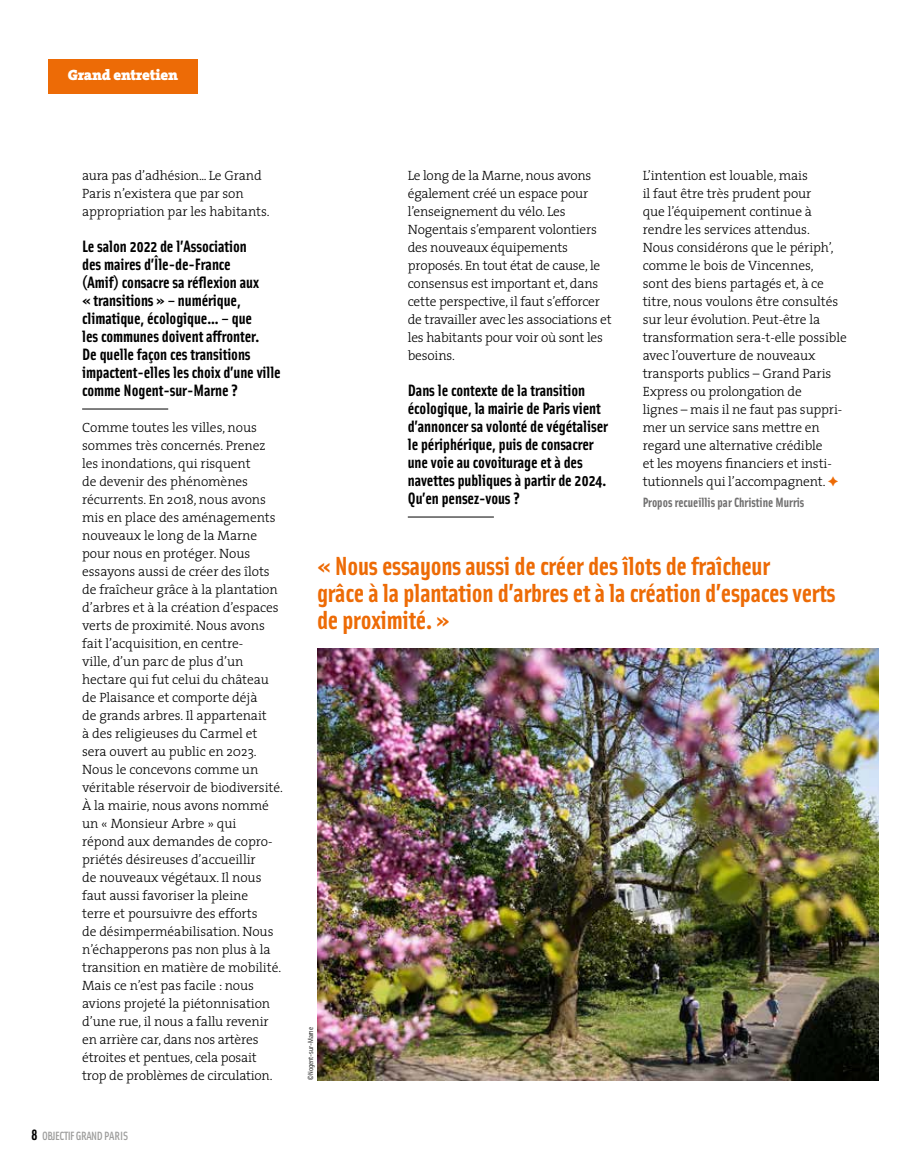
<style>
.page{position:relative;width:921px;height:1168px;background:#fff}
.page>*{position:absolute;margin:0;border:0;box-sizing:border-box;transform-origin:0 0}
.t1{font:700 26.25px/27px "Solex OT";letter-spacing:-.01em;color:#ed6b06}
.t2{font:700 16.5px/18px "Solex OT";letter-spacing:-.005em;color:#000}
.t3{font:900 15px "The Serif";letter-spacing:-.02em;color:#fff}
.t4{font:300 13.5px/18px "The Serif";letter-spacing:-.005em;color:#000}
.t5{font:700 13.5px "Solex OT";color:#706f6f;scale:.95 1}
.t6{font:500 12px "Solex OT";letter-spacing:-.04em;color:#9d9d9c}
.t7{font:7.5px "Solex OT";letter-spacing:-.02em;color:#000}
.s1{font-weight:700;font-size:15px;color:#000}
</style>
<div class="page">
<hr style="left:82px;top:409px;width:86px;height:1px;background:#000">
<hr style="left:408px;top:517px;width:86px;height:1px;background:#000">
<div style="left:48px;top:59px;width:150px;height:35px;background:#ed6b06"></div>
<img style="left:317px;top:648px;width:561px;height:432px">
<p class="t3" style="left:68px;top:62px;width:112px">Grand entretien</p>
<p class="t4" style="left:82px;top:166px;width:189px">aura pas d’adhésion... Le Grand<br>Paris n’existera que par son appropriation par les habitants.</p>
<p class="t2" style="left:82px;top:237px;width:200px">Le salon 2022 de l’Association<br>des maires d’Île-de-France<br>(Amif) consacre sa réflexion aux<br>« transitions » – numérique, climatique, écologique... – que<br>les communes doivent affronter.<br>De quelle façon ces transitions impactent-elles les choix d’une ville comme Nogent-sur-Marne ?</p>
<p class="t4" style="left:82px;top:418px;width:202px">Comme toutes les villes, nous sommes très concernés. Prenez les inondations, qui risquent<br>de devenir des phénomènes récurrents. En 2018, nous avons mis en place des aménagements nouveaux le long de la Marne pour nous en protéger. Nous essayons aussi de créer des îlots de fraîcheur grâce à la plantation d’arbres et à la création d’espaces verts de proximité. Nous avons fait l’acquisition, en centre-<br>ville, d’un parc de plus d’un hectare qui fut celui du château de Plaisance et comporte déjà<br>de grands arbres. Il appartenait<br>à des religieuses du Carmel et sera ouvert au public en 2023.<br>Nous le concevons comme un véritable réservoir de biodiversité.<br>À la mairie, nous avons nommé un « Monsieur Arbre » qui<br>répond aux demandes de copro&shy;priétés désireuses d’accueillir<br>de nouveaux végétaux. Il nous faut aussi favoriser la pleine<br>terre et poursuivre des efforts<br>de désimperméabilisation. Nous n’échapperons pas non plus à la transition en matière de mobilité.<br>Mais ce n’est pas facile : nous avions projeté la piétonnisation d’une rue, il nous a fallu revenir en arrière car, dans nos artères étroites et pentues, cela posait trop de problèmes de circulation.</p>
<p class="t6" style="left:31px;top:1128px;width:99px"><span class="s1">8</span> OBJECTIF GRAND PARIS</p>
<p class="t4" style="left:408px;top:166px;width:205px">Le long de la Marne, nous avons également créé un espace pour l’enseignement du vélo. Les<br>Nogentais s’emparent volontiers des nouveaux équipements proposés. En tout état de cause, le consensus est important et, dans cette perspective, il faut s’efforcer de travailler avec les associations et les habitants pour voir où sont les besoins.</p>
<p class="t2" style="left:408px;top:381px;width:202px">Dans le contexte de la transition écologique, la mairie de Paris vient d’annoncer sa volonté de végétaliser le périphérique, puis de consacrer une voie au covoiturage et à des navettes publiques à partir de 2024.<br>Qu’en pensez-vous ?</p>
<p class="t4" style="left:642px;top:166px;width:206px">L’intention est louable, mais<br>il faut être très prudent pour<br>que l’équipement continue à rendre les services attendus.<br>Nous considérons que le périph’, comme le bois de Vincennes,<br>sont des biens partagés et, à ce titre, nous voulons être consultés sur leur évolution. Peut-être la transformation sera-t-elle possible avec l’ouverture de nouveaux transports publics – Grand Paris<br>Express ou prolongation de<br>lignes – mais il ne faut pas suppri&shy;mer un service sans mettre en regard une alternative crédible<br>et les moyens financiers et insti&shy;tutionnels qui l’accompagnent.</p>
<p class="t5" style="left:642px;top:493px;width:172px">Propos recueillis par Christine Murris</p>
<h1 class="t1" style="left:317px;top:552px;width:520px">« Nous essayons aussi de créer des îlots de fraîcheur<br>grâce à la plantation d’arbres et à la création d’espaces verts de proximité. »</h1>
<p class="t7" style="left:306px;top:1080px;width:55px;rotate:-90deg">© Nogent-sur-Marne</p>
</div>
